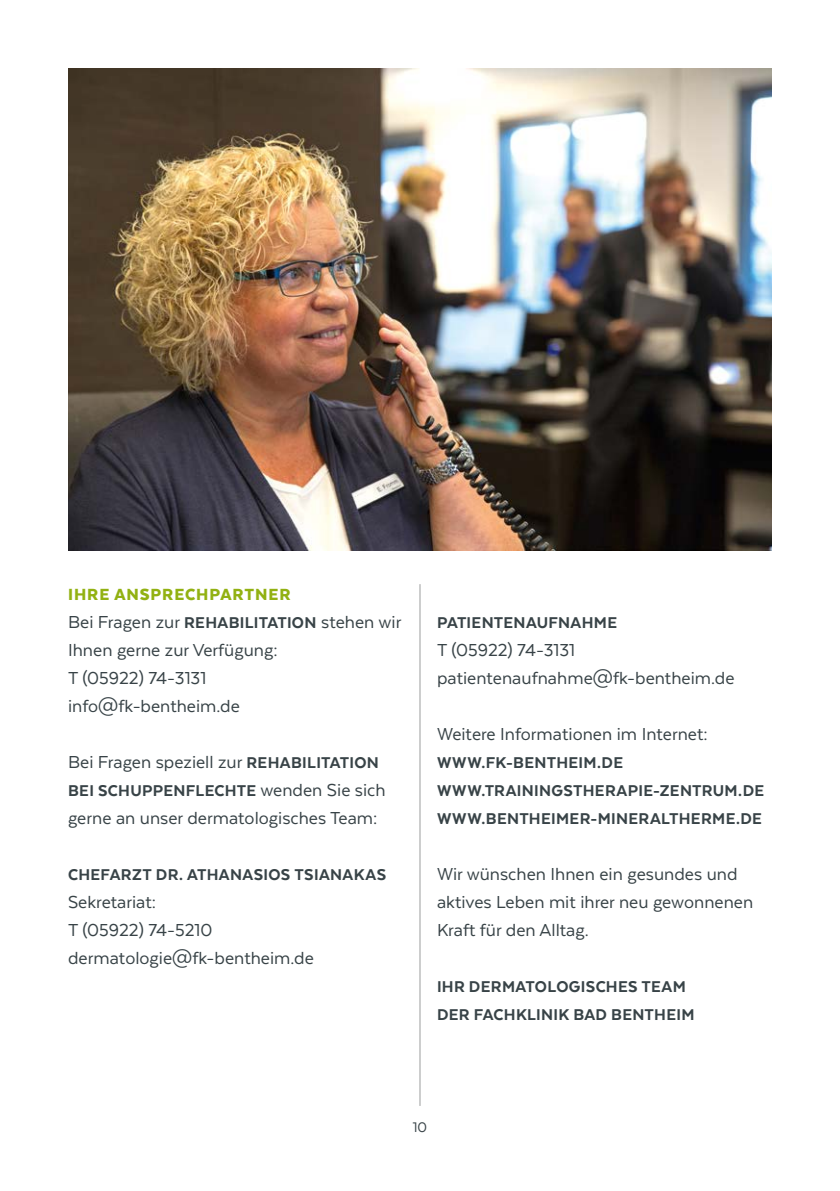
<style>
.page{position:relative;width:840px;height:1191px;background:#fff}
.page>*{position:absolute;margin:0;border:0;box-sizing:border-box;transform-origin:0 0}
.t1{font:20px/28px "Texta";color:#384347}
.t2{font:900 18.6px "Texta";letter-spacing:.05em;color:#92b112}
.t3{font:800 18px/28px "Texta";letter-spacing:.02em;color:#384347}
.t4{font:16px "Texta";color:#384347}
.s1{font-weight:800;font-size:18px}
.s2{font-weight:400;font-size:20px}
</style>
<div class="page">
<hr style="left:419px;top:584px;width:1px;height:522px;background:#9c9d9d">
<img style="left:68px;top:68px;width:703px;height:482px">
<p class="t2" style="left:68px;top:585px;width:224px">IHRE ANSPRECHPARTNER</p>
<p class="t1" style="left:68px;top:608px;width:334px">Bei Fragen zur <span class="s1">REHABILITATION</span> stehen wir<br>Ihnen gerne zur Verfügung:<br>T (05922) 74-3131<br>info@fk-bentheim.de</p>
<p class="t1" style="left:68px;top:748px;width:312px">Bei Fragen speziell zur <span class="s1">REHABILITATION</span></p>
<p class="t3" style="left:68px;top:776px;width:319px">BEI SCHUPPENFLECHTE <span class="s2">wenden Sie sich</span></p>
<p class="t1" style="left:68px;top:804px;width:311px">gerne an unser dermatologisches Team:</p>
<p class="t3" style="left:68px;top:860px;width:319px">CHEFARZT DR. ATHANASIOS TSIANAKAS</p>
<p class="t1" style="left:68px;top:888px;width:247px">Sekretariat:<br>T (05922) 74-5210 dermatologie@fk-bentheim.de</p>
<p class="t3" style="left:437px;top:608px;width:181px">PATIENTENAUFNAHME</p>
<p class="t1" style="left:437px;top:636px;width:299px">T (05922) 74-3131 patientenaufnahme@fk-bentheim.de</p>
<p class="t1" style="left:437px;top:720px;width:272px">Weitere Informationen im Internet:</p>
<p class="t3" style="left:437px;top:748px;width:328px">WWW.FK-BENTHEIM.DE<br>WWW.TRAININGSTHERAPIE-ZENTRUM.DE<br>WWW.BENTHEIMER-MINERALTHERME.DE</p>
<p class="t1" style="left:437px;top:860px;width:317px">Wir wünschen Ihnen ein gesundes und aktives Leben mit ihrer neu gewonnenen<br>Kraft für den Alltag.</p>
<p class="t3" style="left:437px;top:972px;width:259px">IHR DERMATOLOGISCHES TEAM<br>DER FACHKLINIK BAD BENTHEIM</p>
<p class="t4" style="left:412px;top:1119px;width:16px">10</p>
</div>
